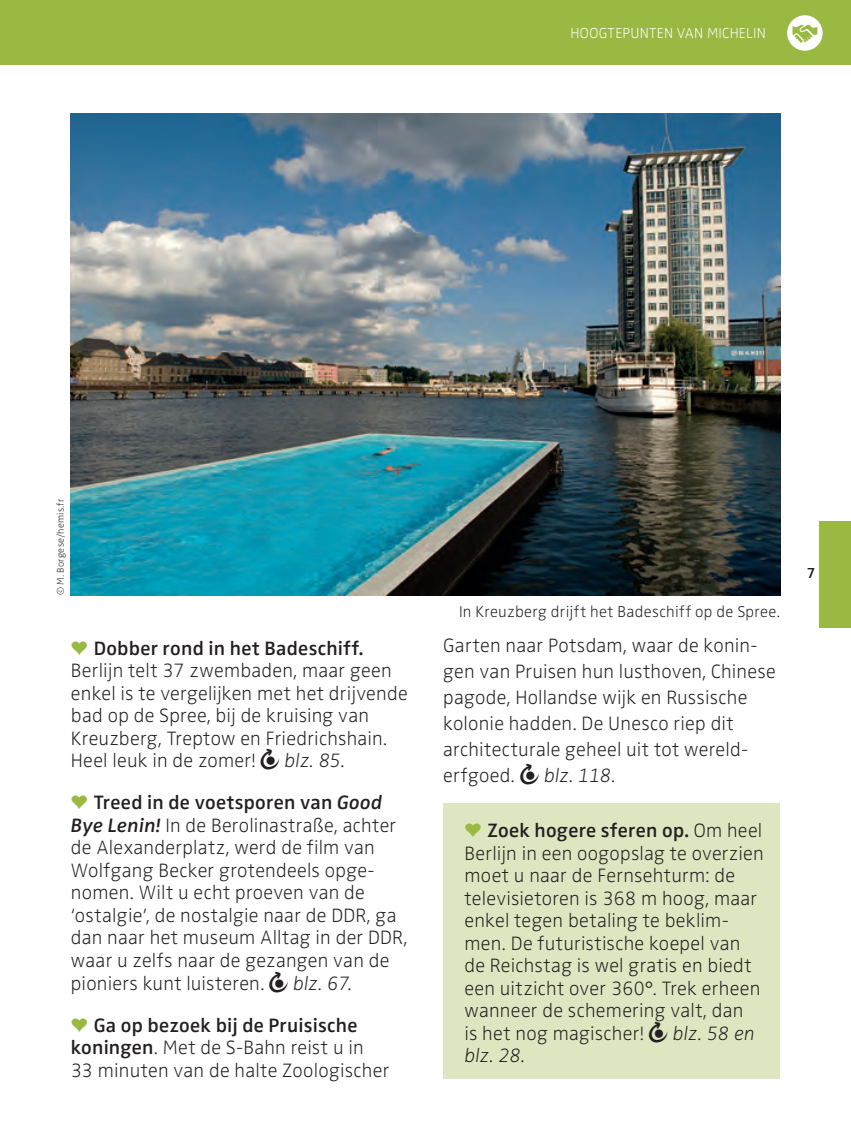
<style>
.page{position:relative;width:851px;height:1134px;background:#fff}
.page>*{position:absolute;margin:0;border:0;box-sizing:border-box;transform-origin:0 0}
.t1{font:20px/22.5px "Zwo w 1";letter-spacing:.01em;color:#231f20}
.t2{font:20px "Zwo w 5";letter-spacing:.015em;color:#231f20}
.t3{font:20px "Zwo w 1 Italic";color:#231f20}
.t4{font:16.25px "Zwo w 1";letter-spacing:.02em;color:#231f20}
.t5{font:15px "Zwo w 1";letter-spacing:.015em;color:#fff}
.t6{font:15px "Zwo w 5";color:#231f20}
.t7{font:10px "Zwo w 1";letter-spacing:.025em;color:#231f20}
.s1{font-family:"Michelin"}
.s2{font-family:"Zwo w 1 Italic"}
.s3{font-family:"Zwo w 5 Italic"}
.s4{font-family:"Zwo w 5"}
.s5{font-family:"Zwo w 1"}
</style>
<div class="page">
<div style="left:819px;top:522px;width:31px;height:106px;background:#9ab943"></div>
<div style="left:0;top:0;width:850px;height:65px;background:#9ab943"></div>
<div style="left:788px;top:16px;width:33px;height:34px;background:#fff;border-radius:50%"></div>
<div style="left:787px;top:15px;width:35px;height:36px;border:2px solid #fff;border-radius:50%"></div>
<svg style="left:792px;top:25px;width:25px;height:18px"></svg>
<div style="left:443px;top:803px;width:337px;height:276px;background:#dde6c0"></div>
<img style="left:71px;top:113px;width:709px;height:482px">
<p class="t5" style="left:570px;top:24px;width:197px">HOOGTEPUNTEN VAN MICHELIN</p>
<p class="t7" style="left:55px;top:595px;width:98px;rotate:-90deg">© M. Borgese/hemis.fr</p>
<p class="t2" style="left:94px;top:636px;width:271px">Dobber rond in het Badeschiff.</p>
<p class="t1" style="left:71px;top:659px;width:338px">Berlijn telt 37 zwembaden, maar geen enkel is te vergelijken met het drijvende bad op de Spree, bij de kruising van Kreuzberg, Treptow en Friedrichshain.<br>Heel leuk in de zomer! <span class="s1">T</span> <span class="s2">blz. 85</span>.</p>
<p class="t2" style="left:94px;top:791px;width:290px">Treed in de voetsporen van <span class="s3">Good</span></p>
<p class="t1" style="left:71px;top:814px;width:338px"><span class="s3">Bye Lenin!</span> In de Berolinastraße, achter de Alexanderplatz, werd de film van Wolfgang Becker grotendeels opge&shy;nomen. Wilt u echt proeven van de ‘ostalgie’, de nostalgie naar de DDR, ga dan naar het museum Alltag in der DDR, waar u zelfs naar de gezangen van de pioniers kunt luisteren. <span class="s1">T</span> <span class="s2">blz. 67</span>.</p>
<p class="t2" style="left:94px;top:1013px;width:265px">Ga op bezoek bij de Pruisische</p>
<p class="t1" style="left:71px;top:1036px;width:320px"><span class="s4">koningen</span>. Met de S-Bahn reist u in<br>33 minuten van de halte Zoologischer</p>
<p class="t4" style="left:459px;top:602px;width:322px">In Kreuzberg drijft het Badeschiff op de Spree.</p>
<p class="t1" style="left:443px;top:632px;width:334px;line-height:26px">Garten naar Potsdam, waar de konin&shy;gen van Pruisen hun lusthoven, Chinese pagode, Hollandse wijk en Russische kolonie hadden. De Unesco riep dit architecturale geheel uit tot wereld&shy;erfgoed<span class="s2">.</span> <span class="s1">T</span> <span class="s2">blz. 118</span>.</p>
<p class="t2" style="left:487px;top:819px;width:276px">Zoek hogere sferen op. <span class="s5">Om heel</span></p>
<p class="t1" style="left:464px;top:841px;width:301px">Berlijn in een oogopslag te overzien moet u naar de Fernsehturm: de televisietoren is 368 m hoog, maar enkel tegen betaling te beklim&shy;men. De futuristische koepel van de Reichstag is wel gratis en biedt een uitzicht over 360°. Trek erheen wanneer de schemering valt, dan<br>is het nog magischer! <span class="s1">T</span> <span class="s2">blz. 58 en</span></p>
<p class="t3" style="left:464px;top:1043px;width:62px">blz. 28<span class="s5">.</span></p>
<p class="t6" style="left:806px;top:564px;width:10px">7</p>
</div>
